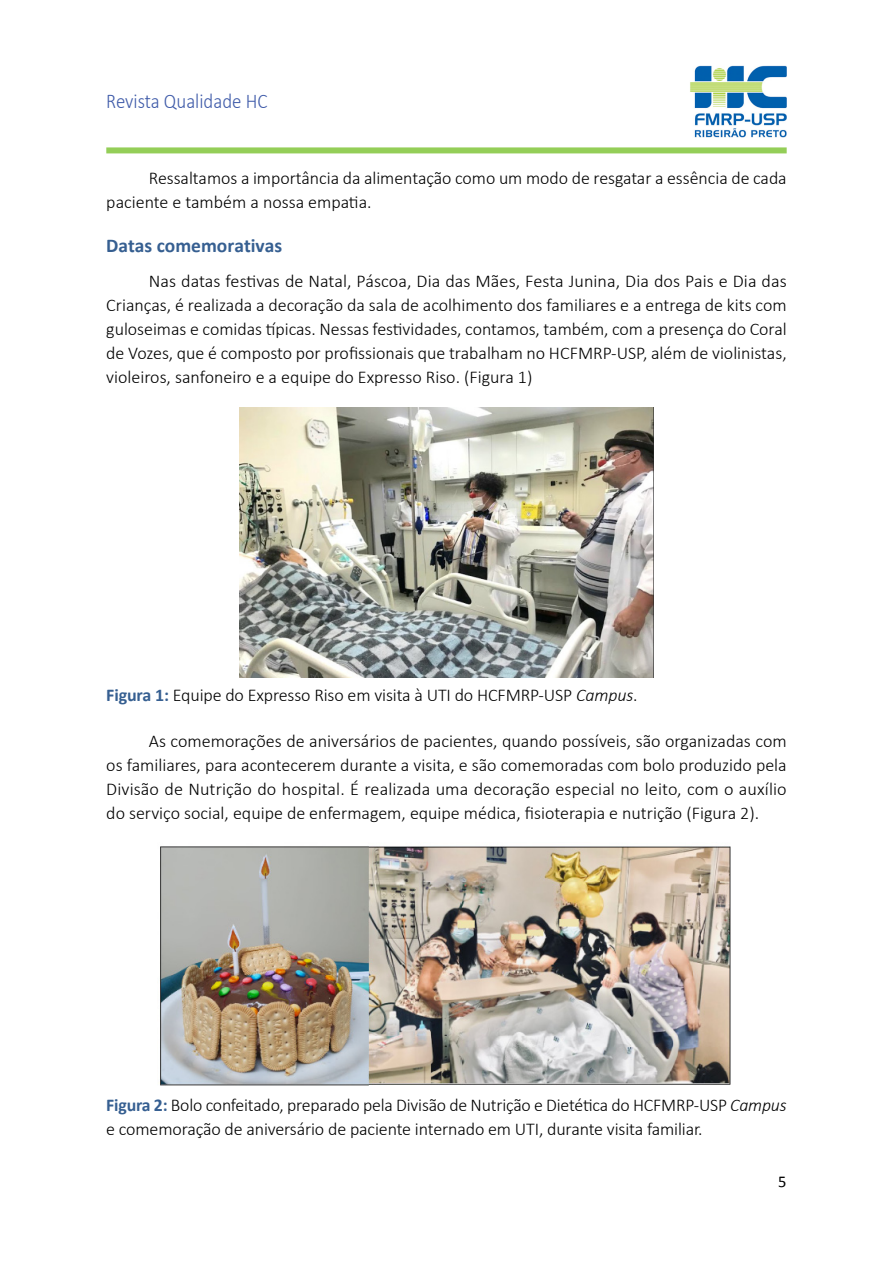
<style>
.page{position:relative;width:893px;height:1263px;background:#fff}
.page>*{position:absolute;margin:0;border:0;box-sizing:border-box;transform-origin:0 0}
.t1{font:300 21px "Calibri";color:#3f5ba9;scale:.9 1}
.t2{font:700 19.5px "Calibri";color:#365f91}
.t3{font:300 18px/24px "Calibri";letter-spacing:-.01em;color:#000}
.t4{font:16.5px "Calibri";color:#000}
.s1{font-weight:700;color:#365f91}
.s2{font-style:italic}
</style>
<div class="page">
<img style="left:690px;top:65px;width:97px;height:73px">
<div style="left:106px;top:147px;width:681px;height:6px;background:#94ce58"></div>
<img style="left:240px;top:407px;width:413px;height:270px">
<img style="left:160px;top:846px;width:571px;height:240px">
<p class="t1" style="left:106px;top:88px;width:181px">Revista Qualidade HC</p>
<p class="t3" style="left:106px;top:165px;width:682px;text-indent:43px">Ressaltamos a importância da alimentação como um modo de resgatar a essência de cada paciente e também a nossa empatia.</p>
<p class="t2" style="left:106px;top:233px;width:177px">Datas comemorativas</p>
<p class="t3" style="left:106px;top:268px;width:682px;text-align:justify;text-indent:43px">Nas datas festivas de Natal, Páscoa, Dia das Mães, Festa Junina, Dia dos Pais e Dia das Crianças, é realizada a decoração da sala de acolhimento dos familiares e a entrega de kits com guloseimas e comidas típicas. Nessas festividades, contamos, também, com a presença do Coral de Vozes, que é composto por profissionais que trabalham no HCFMRP-USP, além de violinistas, violeiros, sanfoneiro e a equipe do Expresso Riso. (Figura 1)</p>
<p class="t3" style="left:106px;top:682px;width:533px"><span class="s1">Figura 1:</span> Equipe do Expresso Riso em visita à UTI do HCFMRP-USP <span class="s2">Campus</span>.</p>
<p class="t3" style="left:106px;top:728px;width:682px;text-align:justify;text-indent:43px">As comemorações de aniversários de pacientes, quando possíveis, são organizadas com os familiares, para acontecerem durante a visita, e são comemoradas com bolo produzido pela Divisão de Nutrição do hospital. É realizada uma decoração especial no leito, com o auxílio do serviço social, equipe de enfermagem, equipe médica, fisioterapia e nutrição (Figura 2).</p>
<p class="t3" style="left:106px;top:1092px;width:682px"><span class="s1">Figura 2:</span> Bolo confeitado, preparado pela Divisão de Nutrição e Dietética do HCFMRP-USP <span class="s2">Campus </span>e comemoração de aniversário de paciente internado em UTI, durante visita familiar.</p>
<p class="t4" style="left:778px;top:1171px;width:10px">5</p>
</div>
